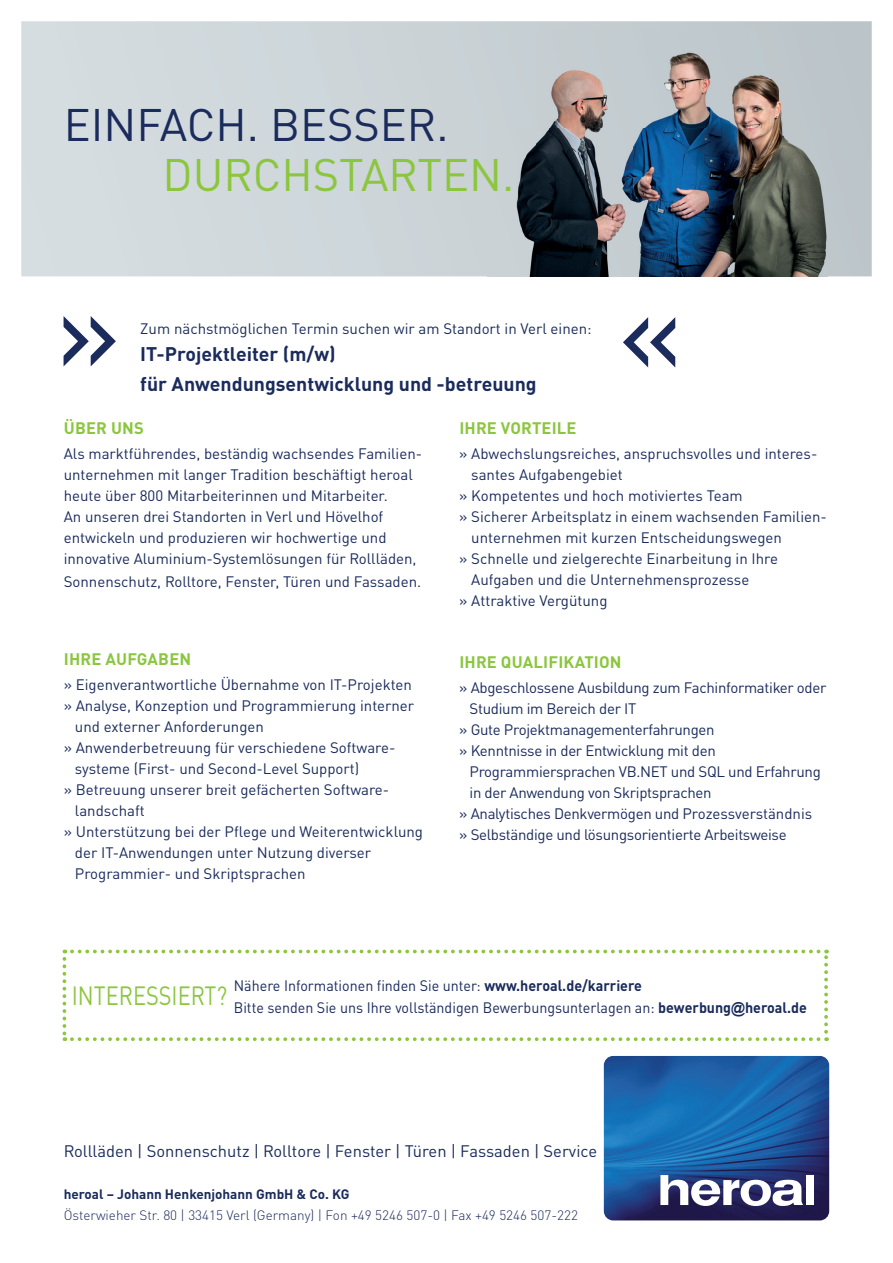
<style>
.page{position:relative;width:893px;height:1263px;background:#fff}
.page>*{position:absolute;margin:0;border:0;box-sizing:border-box;transform-origin:0 0}
.t1{font:120px "DIN Pro";color:#1a2b5c}
.t2{font:45px "DIN Pro";color:#1a2b5c}
.t3{font:45px "DIN Pro";color:#8bc63e}
.t4{font:26.1px "DIN Pro";color:#8bc63e;scale:.83 1}
.t5{font:700 19.5px/29.4px "DIN Pro";color:#1a2b5c}
.t6{font:16.5px "DIN Pro";color:#1a2b5c}
.t7{font:700 16.5px "DIN Pro";letter-spacing:.01em;color:#8bc63e}
.t8{font:15px/21px "DIN Pro";color:#1a2b5c}
.t9{font:15px "DIN Pro";letter-spacing:-.02em;color:#1a2b5c}
.t10{font:15px/22.2px "DIN Pro";color:#1a2b5c;scale:.95 1}
.t11{font:300 13.5px "DIN Pro";color:#1a2b5c}
.t12{font:700 13.5px "DIN Pro";color:#1a2b5c}
.s1{font-weight:700}
.s2{font-family:"Arial";font-weight:700}
</style>
<div class="page">
<svg style="left:21px;top:21px;width:851px;height:255px;background:#ced6da"></svg>
<img style="left:488px;top:30px;width:340px;height:246px">
<img style="left:604px;top:1056px;width:225px;height:164px">
<div style="left:806px;top:1175px;width:8px;height:30px;background:#fff"></div>
<svg style="left:660px;top:1175px;width:143px;height:31px"></svg>
<svg style="left:63px;top:950px;width:765px;height:91px"></svg>
<h2 class="t2" style="left:64px;top:90px;width:386px">EINF ACH. BESSER.</h2>
<h2 class="t3" style="left:163px;top:139px;width:353px">DURCHSTARTEN.</h2>
<h1 class="t1" style="left:54px;top:236px;width:68px">»</h1>
<p class="t8" style="left:140px;top:316px;width:453px">Zum nächstmöglichen Termin suchen wir am Standort in Verl einen:</p>
<h3 class="t5" style="left:140px;top:337px;width:398px">IT-Projektleiter (m/w)<br>für Anwendungsentwicklung und -betreuung</h3>
<p class="t7" style="left:64px;top:414px;width:81px">ÜBER UNS</p>
<p class="t8" style="left:64px;top:442px;width:360px">Als marktführendes, beständig wachsendes Familien&shy;unternehmen mit langer Tradition beschäftigt heroal heute über 800 Mitarbeiterinnen und Mitarbeiter.<br>An unseren drei Standorten in Verl und Hövelhof<br>ent wickeln und produzieren wir hochwertige und innovative Aluminium-Systemlösungen für Rollläden,</p>
<p class="t8" style="left:64px;top:570px;width:359px">Sonnenschutz, Rolltore, Fenster, Türen und Fassaden.</p>
<p class="t7" style="left:459px;top:414px;width:119px">IHRE VORTEILE</p>
<p class="t8" style="left:459px;top:442px;width:360px">» Abwechslungsreiches, anspruchsvolles und interes-</p>
<p class="t8" style="left:471px;top:463px;width:153px">santes Aufgabengebiet</p>
<p class="t8" style="left:459px;top:484px;width:285px">» Kompetentes und hoch motiviertes Team</p>
<p class="t8" style="left:459px;top:505px;width:369px">» Sicherer Arbeitsplatz in einem wachsenden Familien-</p>
<p class="t8" style="left:471px;top:526px;width:312px">unternehmen mit kurzen Entscheidungswegen</p>
<p class="t8" style="left:459px;top:547px;width:320px">» Schnelle und zielgerechte Einarbeitung in Ihre</p>
<p class="t8" style="left:471px;top:568px;width:280px">Aufgaben und die Unternehmensprozesse</p>
<p class="t8" style="left:459px;top:589px;width:150px">» Attraktive Vergütung</p>
<p class="t7" style="left:64px;top:645px;width:129px">IHRE AUFGABEN</p>
<p class="t8" style="left:64px;top:673px;width:350px">» Eigenverantwortliche Übernahme von IT-Projekten</p>
<p class="t8" style="left:64px;top:694px;width:352px">» Analyse, Konzeption und Programmierung interner</p>
<p class="t8" style="left:75px;top:715px;width:190px">und externer Anforderungen</p>
<p class="t8" style="left:64px;top:736px;width:333px">» Anwenderbetreuung für verschiedene Software-</p>
<p class="t8" style="left:75px;top:757px;width:286px">systeme (First- und Second-Level Support)</p>
<p class="t8" style="left:64px;top:778px;width:327px">» Betreuung unserer breit gefächerten Software-</p>
<p class="t8" style="left:75px;top:799px;width:71px">landschaft</p>
<p class="t8" style="left:64px;top:820px;width:361px">» Unterstützung bei der Pflege und Weiterentwicklung</p>
<p class="t8" style="left:75px;top:841px;width:298px">der IT-Anwendungen unter Nutzung diverser</p>
<p class="t8" style="left:75px;top:862px;width:232px">Programmier- und Skriptsprachen</p>
<p class="t7" style="left:459px;top:648px;width:164px">IHRE QUALIFIKATION</p>
<p class="t9" style="left:459px;top:676px;width:369px">» Abgeschlossene Ausbildung zum Fachinformatiker oder</p>
<p class="t9" style="left:470px;top:697px;width:168px">Studium im Bereich der IT</p>
<p class="t9" style="left:459px;top:718px;width:257px">» Gute Projektmanagementerfahrungen</p>
<p class="t9" style="left:459px;top:739px;width:258px">» Kenntnisse in der Entwicklung mit den</p>
<p class="t9" style="left:470px;top:760px;width:353px">Programmiersprachen VB.NET und SQL und Erfahrung</p>
<p class="t9" style="left:470px;top:781px;width:244px">in der Anwendung von Skriptsprachen</p>
<p class="t9" style="left:459px;top:802px;width:354px">» Analytisches Denkvermögen und Prozessverständnis</p>
<p class="t9" style="left:459px;top:823px;width:329px">» Selbständige und lösungsorientierte Arbeitsweise</p>
<h3 class="t4" style="left:72px;top:975px;width:189px">INTERESSIERT?</h3>
<p class="t10" style="left:234px;top:973px;width:605px">Nähere Informationen finden Sie unter: <span class="s1">www.heroal.de/karriere<br></span>Bitte senden Sie uns Ihre vollständigen Bewerbungsunterlagen an: <span class="s1">bewerbung</span><span class="s2">@</span><span class="s1">heroal.de</span></p>
<p class="t6" style="left:64px;top:1138px;width:535px">Rollläden | Sonnenschutz | Rolltore | Fenster | Türen | Fassaden | Service</p>
<p class="t12" style="left:64px;top:1183px;width:287px">heroal – Johann Henkenjohann GmbH &amp; Co. KG</p>
<p class="t11" style="left:64px;top:1205px;width:516px">Österwieher Str. 80 | 33415 Verl (Germany) | Fon +49 5246 507-0 | Fax +49 5246 507-222</p>
</div>
